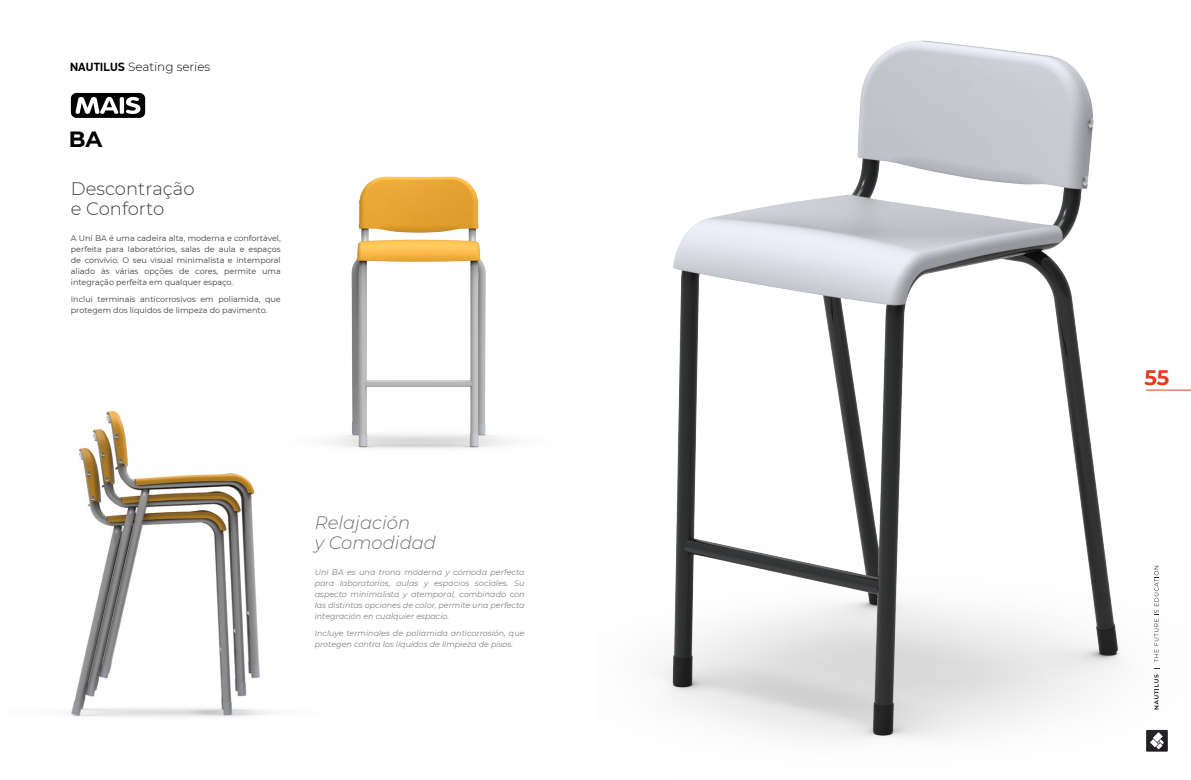
<style>
.page{position:relative;width:1191px;height:780px;background:#fff}
.page>*{position:absolute;margin:0;border:0;box-sizing:border-box;transform-origin:0 0}
.t1{font:700 22px "Montserrat";color:#000}
.t2{font:700 21px "Montserrat";color:#e53c21}
.t3{font:300 18px/20px "Montserrat";color:#3e3d40}
.t4{font:italic 300 18px/20px "Montserrat";color:#707172}
.t5{font:300 12px "Montserrat";color:#000}
.t6{font:8px/11px "Montserrat";color:#3e3d40;text-align:justify}
.t7{font:italic 8px/11px "Montserrat";color:#808183;text-align:justify}
.s1{font-family:"PF Din Display Pro";font-weight:700}
</style>
<div class="page">
<img style="left:68px;top:410px;width:205px;height:307px">
<img style="left:238px;top:176px;width:271px;height:317px">
<div style="left:71px;top:93px;width:74px;height:25px;background:#000;border-radius:6px"></div>
<svg style="left:76px;top:97px;width:64px;height:17px"></svg>
<img style="left:657px;top:40px;width:534px;height:712px">
<h3 class="t5" style="left:70px;top:60px;width:142px"><span class="s1">NAUTILUS</span> Seating series</h3>
<h1 class="t1" style="left:69px;top:126px;width:35px">BA</h1>
<h3 class="t3" style="left:71px;top:178px;width:125px">Descontração e Conforto</h3>
<p class="t6" style="left:71px;top:232px;width:211px">A Uni BA é uma cadeira alta, moderna e confortável, perfeita para laboratórios, salas de aula e espaços de convívio. O seu visual minimalista e intemporal aliado às várias opções de cores, permite uma integração perfeita em qualquer espaço.</p>
<p class="t6" style="left:71px;top:293px;width:211px">Inclui terminais anticorrosivos em poliamida, que protegem dos líquidos de limpeza do pavimento.</p>
<h3 class="t4" style="left:315px;top:513px;width:123px">Relajación<br>y Comodidad</h3>
<p class="t7" style="left:315px;top:566px;width:211px">Uni BA es una trona moderna y cómoda perfecta para laboratorios, aulas y espacios sociales. Su aspecto minimalista y atemporal, combinado con las distintas opciones de color, permite una perfecta integración en cualquier espacio.</p>
<p class="t7" style="left:315px;top:627px;width:211px">Incluye terminales de poliamida anticorrosión, que protegen contra los líquidos de limpieza de pisos.</p>
<h2 class="t2" style="left:1144px;top:365px;width:26px">55</h2>
</div>
